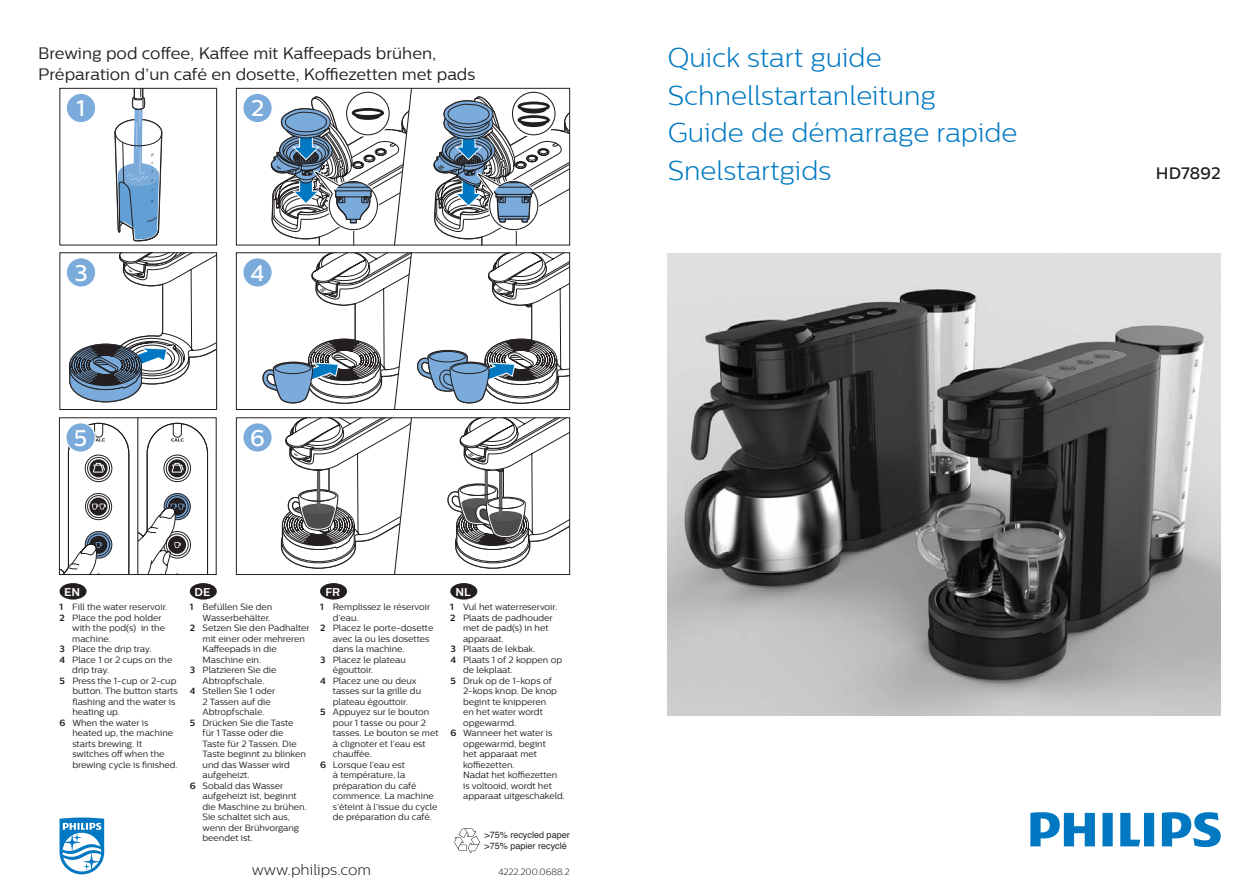
<style>
.page{position:relative;width:1259px;height:893px;background:#fff}
.page>*{position:absolute;margin:0;border:0;box-sizing:border-box;transform-origin:0 0}
.t1{font:300 27px/37.5px "Centrale Sans";color:#0079c2}
.t2{font:500 22.5px "Centrale Sans";color:#fff}
.t3{font:16.5px/21px "Centrale Sans";color:#231f20}
.t4{font:500 16.5px "Centrale Sans";color:#231f20}
.t5{font:300 15px "Centrale Sans";color:#231f20}
.t6{font:700 11.25px "Centrale Sans";color:#fff}
.t7{font:9px "Centrale Sans";color:#231f20}
.t8{font:9px/10.8px "Helvetica";color:#231f20}
.t9{font:300 9px "Centrale Sans";color:#231f20}
.s1{font-weight:700}
</style>
<div class="page">
<img style="left:668px;top:253px;width:552px;height:462px">
<svg style="left:114px;top:90px;width:48px;height:151px"></svg>
<div style="left:60px;top:88px;width:157px;height:157px;border:1px solid #231f20"></div>
<svg style="left:138px;top:422px;width:71px;height:151px"></svg>
<svg style="left:61px;top:422px;width:69px;height:151px"></svg>
<hr style="left:137px;top:417px;width:1px;height:158px;background:#231f20">
<div style="left:59px;top:417px;width:157px;height:158px;border:1px solid #231f20"></div>
<svg style="left:280px;top:419px;width:288px;height:154px"></svg>
<div style="left:236px;top:417px;width:334px;height:158px;border:1px solid #231f20"></div>
<svg style="left:270px;top:90px;width:298px;height:153px"></svg>
<div style="left:236px;top:88px;width:334px;height:157px;border:1px solid #231f20"></div>
<svg style="left:69px;top:254px;width:146px;height:148px"></svg>
<div style="left:60px;top:252px;width:157px;height:158px;border:1px solid #231f20"></div>
<svg style="left:262px;top:254px;width:306px;height:154px"></svg>
<div style="left:236px;top:252px;width:334px;height:158px;border:1px solid #231f20"></div>
<div style="left:60px;top:583px;width:27px;height:17px;background:#231f20;border-radius:50%"></div>
<div style="left:190px;top:583px;width:27px;height:17px;background:#231f20;border-radius:50%"></div>
<div style="left:320px;top:583px;width:27px;height:17px;background:#231f20;border-radius:50%"></div>
<div style="left:450px;top:583px;width:27px;height:17px;background:#231f20;border-radius:50%"></div>
<svg style="left:1030px;top:812px;width:190px;height:35px"></svg>
<svg style="left:454px;top:828px;width:26px;height:25px"></svg>
<svg style="left:60px;top:817px;width:44px;height:57px"></svg>
<div style="left:66px;top:93px;width:30px;height:30px;background:#7aabdb;border-radius:50%"></div>
<div style="left:66px;top:93px;width:30px;height:30px;border:1px solid #fff;border-radius:50%"></div>
<div style="left:66px;top:423px;width:29px;height:29px;background:#7aabdb;border-radius:50%"></div>
<div style="left:66px;top:423px;width:29px;height:29px;border:1px solid #fff;border-radius:50%"></div>
<div style="left:243px;top:423px;width:29px;height:29px;background:#7aabdb;border-radius:50%"></div>
<div style="left:243px;top:423px;width:29px;height:29px;border:1px solid #fff;border-radius:50%"></div>
<div style="left:243px;top:93px;width:29px;height:30px;background:#7aabdb;border-radius:50%"></div>
<div style="left:243px;top:93px;width:29px;height:30px;border:1px solid #fff;border-radius:50%"></div>
<div style="left:66px;top:258px;width:30px;height:29px;background:#7aabdb;border-radius:50%"></div>
<div style="left:66px;top:258px;width:30px;height:29px;border:1px solid #fff;border-radius:50%"></div>
<div style="left:243px;top:258px;width:29px;height:29px;background:#7aabdb;border-radius:50%"></div>
<div style="left:243px;top:258px;width:29px;height:29px;border:1px solid #fff;border-radius:50%"></div>
<h3 class="t3" style="left:38px;top:43px;width:439px">Brewing pod coffee, Kaffee mit Kaffeepads brühen,<br>Préparation d’un café en dosette, Koffiezetten met pads</h3>
<h2 class="t2" style="left:77px;top:95px;width:10px">1</h2>
<h2 class="t2" style="left:251px;top:95px;width:14px">2</h2>
<h2 class="t2" style="left:74px;top:260px;width:15px">3</h2>
<h2 class="t2" style="left:251px;top:260px;width:15px">4</h2>
<h2 class="t2" style="left:74px;top:425px;width:15px">5</h2>
<h2 class="t2" style="left:250px;top:425px;width:16px">6</h2>
<p class="t6" style="left:64px;top:585px;width:18px">EN</p>
<p class="t7" style="left:60px;top:602px;width:109px"><span class="s1">1</span> Fill the water reservoir.</p>
<p class="t7" style="left:60px;top:612px;width:104px"><span class="s1">2</span> Place the pod holder</p>
<p class="t7" style="left:72px;top:623px;width:94px">with the pod(s) in the</p>
<p class="t7" style="left:72px;top:633px;width:40px">machine.</p>
<p class="t7" style="left:60px;top:644px;width:94px"><span class="s1">3</span> Place the drip tray.</p>
<p class="t7" style="left:60px;top:654px;width:114px"><span class="s1">4</span> Place 1 or 2 cups on the</p>
<p class="t7" style="left:72px;top:665px;width:39px">drip tray.</p>
<p class="t7" style="left:60px;top:675px;width:118px"><span class="s1">5</span> Press the 1-cup or 2-cup</p>
<p class="t7" style="left:72px;top:686px;width:107px">button. The button starts</p>
<p class="t7" style="left:72px;top:696px;width:105px">flashing and the water is</p>
<p class="t7" style="left:72px;top:707px;width:49px">heating up.</p>
<p class="t7" style="left:60px;top:717px;width:90px"><span class="s1">6</span> When the water is</p>
<p class="t7" style="left:72px;top:728px;width:102px">heated up, the machine</p>
<p class="t7" style="left:72px;top:738px;width:71px">starts brewing. It</p>
<p class="t7" style="left:72px;top:749px;width:94px">switches off when the</p>
<p class="t7" style="left:72px;top:759px;width:107px">brewing cycle is finished.</p>
<p class="t6" style="left:195px;top:585px;width:17px">DE</p>
<p class="t7" style="left:190px;top:602px;width:84px"><span class="s1">1</span> Befüllen Sie den</p>
<p class="t7" style="left:202px;top:612px;width:69px">Wasserbehälter.</p>
<p class="t7" style="left:190px;top:623px;width:121px"><span class="s1">2</span> Setzen Sie den Padhalter</p>
<p class="t7" style="left:203px;top:633px;width:104px">mit einer oder mehreren</p>
<p class="t7" style="left:203px;top:644px;width:76px">Kaffeepads in die</p>
<p class="t7" style="left:203px;top:654px;width:60px">Maschine ein.</p>
<p class="t7" style="left:190px;top:665px;width:88px"><span class="s1">3</span> Platzieren Sie die</p>
<p class="t7" style="left:203px;top:675px;width:63px">Abtropfschale.</p>
<p class="t7" style="left:190px;top:686px;width:87px"><span class="s1">4</span> Stellen Sie 1 oder</p>
<p class="t7" style="left:203px;top:696px;width:70px">2 Tassen auf die</p>
<p class="t7" style="left:203px;top:707px;width:63px">Abtropfschale.</p>
<p class="t7" style="left:190px;top:717px;width:105px"><span class="s1">5</span> Drücken Sie die Taste</p>
<p class="t7" style="left:203px;top:728px;width:82px">für 1 Tasse oder die</p>
<p class="t7" style="left:203px;top:738px;width:96px">Taste für 2 Tassen. Die</p>
<p class="t7" style="left:203px;top:749px;width:105px">Taste beginnt zu blinken</p>
<p class="t7" style="left:203px;top:759px;width:89px">und das Wasser wird</p>
<p class="t7" style="left:203px;top:770px;width:48px">aufgeheizt.</p>
<p class="t7" style="left:190px;top:780px;width:95px"><span class="s1">6</span> Sobald das Wasser</p>
<p class="t7" style="left:203px;top:791px;width:96px">aufgeheizt ist, beginnt</p>
<p class="t7" style="left:203px;top:801px;width:106px">die Maschine zu brühen.</p>
<p class="t7" style="left:203px;top:812px;width:89px">Sie schaltet sich aus,</p>
<p class="t7" style="left:203px;top:822px;width:98px">wenn der Brühvorgang</p>
<p class="t7" style="left:203px;top:833px;width:52px">beendet ist.</p>
<p class="t6" style="left:325px;top:585px;width:16px">FR</p>
<p class="t7" style="left:320px;top:602px;width:112px"><span class="s1">1</span> Remplissez le réservoir</p>
<p class="t7" style="left:333px;top:612px;width:27px">d’eau.</p>
<p class="t7" style="left:320px;top:623px;width:115px"><span class="s1">2</span> Placez le porte-dosette</p>
<p class="t7" style="left:333px;top:633px;width:98px">avec la ou les dosettes</p>
<p class="t7" style="left:333px;top:644px;width:73px">dans la machine.</p>
<p class="t7" style="left:320px;top:654px;width:87px"><span class="s1">3</span> Placez le plateau</p>
<p class="t7" style="left:333px;top:665px;width:42px">égouttoir.</p>
<p class="t7" style="left:320px;top:675px;width:98px"><span class="s1">4</span> Placez une ou deux</p>
<p class="t7" style="left:333px;top:686px;width:90px">tasses sur la grille du</p>
<p class="t7" style="left:333px;top:696px;width:76px">plateau égouttoir.</p>
<p class="t7" style="left:320px;top:707px;width:111px"><span class="s1">5</span> Appuyez sur le bouton</p>
<p class="t7" style="left:333px;top:717px;width:95px">pour 1 tasse ou pour 2</p>
<p class="t7" style="left:333px;top:728px;width:107px">tasses. Le bouton se met</p>
<p class="t7" style="left:333px;top:738px;width:94px">à clignoter et l’eau est</p>
<p class="t7" style="left:333px;top:749px;width:41px">chauffée.</p>
<p class="t7" style="left:320px;top:759px;width:86px"><span class="s1">6</span> Lorsque l’eau est</p>
<p class="t7" style="left:333px;top:770px;width:74px">à température, la</p>
<p class="t7" style="left:333px;top:780px;width:85px">préparation du café</p>
<p class="t7" style="left:333px;top:791px;width:102px">commence. La machine</p>
<p class="t7" style="left:333px;top:801px;width:106px">s’éteint à l’issue du cycle</p>
<p class="t7" style="left:333px;top:812px;width:101px">de préparation du café.</p>
<h3 class="t5" style="left:252px;top:861px;width:121px">www.philips.com</h3>
<p class="t6" style="left:455px;top:585px;width:17px">NL</p>
<p class="t7" style="left:450px;top:602px;width:108px"><span class="s1">1</span> Vul het waterreservoir.</p>
<p class="t7" style="left:450px;top:612px;width:104px"><span class="s1">2</span> Plaats de padhouder</p>
<p class="t7" style="left:463px;top:623px;width:87px">met de pad(s) in het</p>
<p class="t7" style="left:463px;top:633px;width:42px">apparaat.</p>
<p class="t7" style="left:450px;top:644px;width:87px"><span class="s1">3</span> Plaats de lekbak.</p>
<p class="t7" style="left:450px;top:654px;width:113px"><span class="s1">4</span> Plaats 1 of 2 koppen op</p>
<p class="t7" style="left:463px;top:665px;width:51px">de lekplaat.</p>
<p class="t7" style="left:450px;top:675px;width:103px"><span class="s1">5</span> Druk op de 1-kops of</p>
<p class="t7" style="left:463px;top:686px;width:95px">2-kops knop. De knop</p>
<p class="t7" style="left:463px;top:696px;width:85px">begint te knipperen</p>
<p class="t7" style="left:463px;top:707px;width:81px">en het water wordt</p>
<p class="t7" style="left:463px;top:717px;width:55px">opgewarmd.</p>
<p class="t7" style="left:450px;top:728px;width:104px"><span class="s1">6</span> Wanneer het water is</p>
<p class="t7" style="left:463px;top:738px;width:84px">opgewarmd, begint</p>
<p class="t7" style="left:463px;top:749px;width:75px">het apparaat met</p>
<p class="t7" style="left:463px;top:759px;width:53px">koffiezetten.</p>
<p class="t7" style="left:463px;top:770px;width:96px">Nadat het koffiezetten</p>
<p class="t7" style="left:463px;top:780px;width:90px">is voltooid, wordt het</p>
<p class="t7" style="left:463px;top:791px;width:103px">apparaat uitgeschakeld.</p>
<p class="t8" style="left:484px;top:829px;width:87px">&gt;75% recycled paper &gt;75% papier recyclé</p>
<p class="t9" style="left:498px;top:867px;width:73px">4222.200.0688.2</p>
<h1 class="t1" style="left:668px;top:39px;width:351px">Quick start guide<br>Schnellstartanleitung<br>Guide de démarrage rapide<br>Snelstartgids</h1>
<h3 class="t4" style="left:1156px;top:163px;width:66px">HD7892</h3>
</div>
